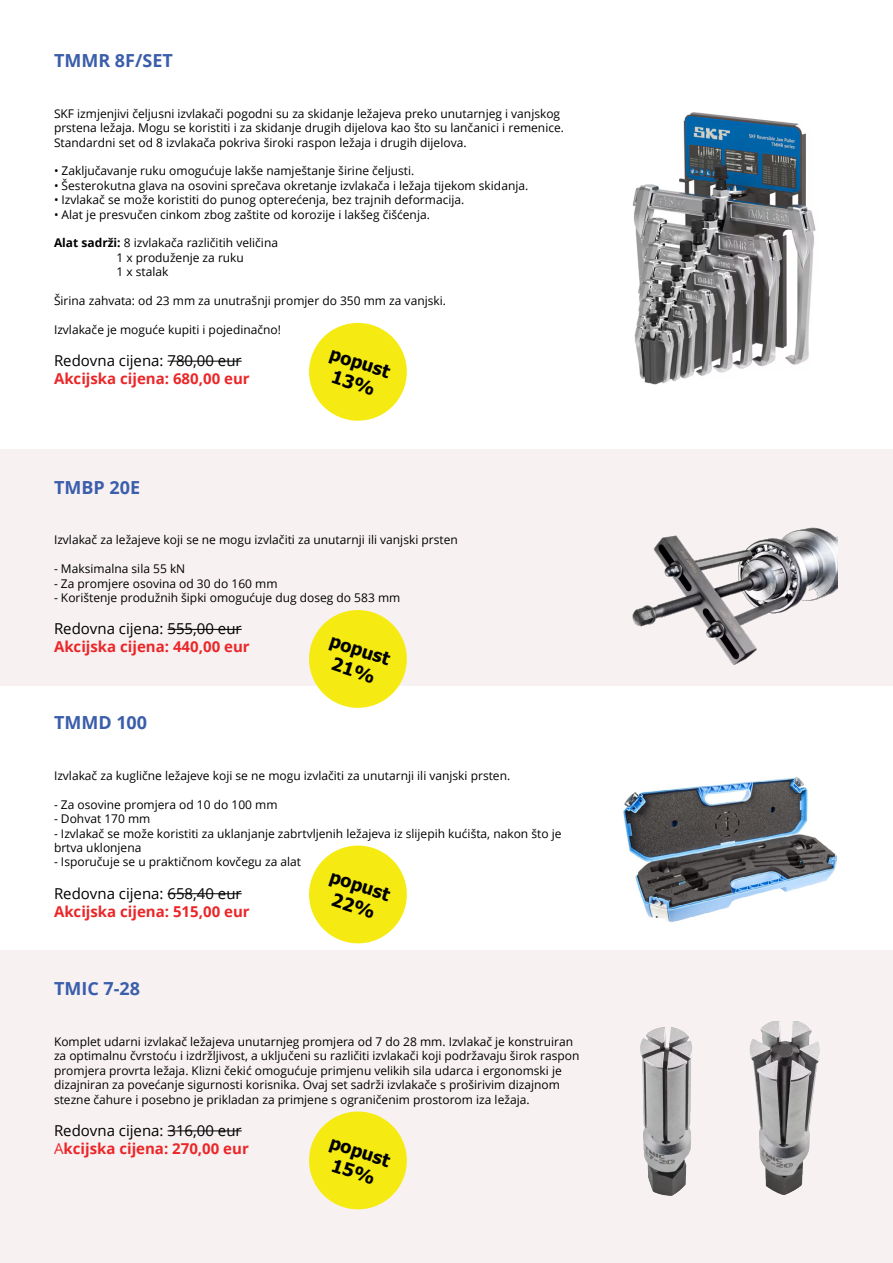
<style>
.page{position:relative;width:893px;height:1263px;background:#fff}
.page>*{position:absolute;margin:0;border:0;box-sizing:border-box;transform-origin:0 0}
.t1{font:700 18px/21.6px "Tahoma";color:#000;text-align:center}
.t2{font:700 18px "Open Sans";color:#3b5eab}
.t3{font:15px/18px "Open Sans";color:#000}
.t4{font:700 15px "Open Sans";color:#eb2628}
.t5{font:12px/14.4px "Open Sans";color:#000}
.s1{font-weight:700}
.s2{color:#eb2628}
.s3{font-weight:700;color:#eb2628}
</style>
<div class="page">
<div style="left:0;top:951px;width:893px;height:312px;background:#f7f1f2"></div>
<div style="left:0;top:450px;width:893px;height:236px;background:#f7f1f2"></div>
<hr style="left:167px;top:361px;width:75px;height:1px;background:#000">
<img style="left:632px;top:112px;width:184px;height:273px">
<svg style="left:309px;top:322px;width:98px;height:99px"></svg>
<hr style="left:167px;top:629px;width:75px;height:1px;background:#000">
<img style="left:632px;top:527px;width:205px;height:138px">
<svg style="left:309px;top:610px;width:98px;height:98px"></svg>
<hr style="left:167px;top:893px;width:75px;height:1px;background:#000">
<img style="left:623px;top:776px;width:214px;height:147px">
<svg style="left:309px;top:845px;width:98px;height:99px"></svg>
<hr style="left:167px;top:1130px;width:75px;height:1px;background:#000">
<img style="left:640px;top:1022px;width:180px;height:174px">
<svg style="left:309px;top:1111px;width:98px;height:99px"></svg>
<h1 class="t2" style="left:54px;top:48px;width:120px">TMMR 8F/SET</h1>
<p class="t5" style="left:54px;top:106px;width:511px">SKF izmjenjivi čeljusni izvlakači pogodni su za skidanje ležajeva preko unutarnjeg i vanjskog prstena ležaja. Mogu se koristiti i za skidanje drugih dijelova kao što su lančanici i remenice.<br>Standardni set od 8 izvlakača pokriva široki raspon ležaja i drugih dijelova.</p>
<p class="t5" style="left:54px;top:163px;width:362px">• Zaključavanje ruku omogućuje lakše namještanje širine čeljusti.</p>
<p class="t5" style="left:54px;top:178px;width:476px">• Šesterokutna glava na osovini sprečava okretanje izvlakača i ležaja tijekom skidanja.</p>
<p class="t5" style="left:54px;top:192px;width:412px">• Izvlakač se može koristiti do punog opterećenja, bez trajnih deformacija.</p>
<p class="t5" style="left:54px;top:207px;width:377px">• Alat je presvučen cinkom zbog zaštite od korozije i lakšeg čišćenja.</p>
<p class="t5" style="left:116px;top:235px;width:163px;text-indent:-62px"><span class="s1">Alat sadrži:</span> 8 izvlakača različitih veličina<br>1 x produženje za ruku<br>1 x stalak</p>
<p class="t5" style="left:54px;top:293px;width:393px">Širina zahvata: od 23 mm za unutrašnji promjer do 350 mm za vanjski.</p>
<p class="t5" style="left:54px;top:322px;width:228px">Izvlakače je moguće kupiti i pojedinačno!</p>
<p class="t3" style="left:54px;top:351px;width:189px">Redovna cijena: 780,00 eur</p>
<p class="t4" style="left:54px;top:368px;width:197px">Akcijska cijena: 680,00 eur</p>
<h1 class="t1" style="left:334px;top:343px;width:64px;rotate:18deg">popust<br>13%</h1>
<h1 class="t2" style="left:54px;top:475px;width:88px">TMBP 20E</h1>
<p class="t5" style="left:54px;top:532px;width:405px">Izvlakač za ležajeve koji se ne mogu izvlačiti za unutarnji ili vanjski prsten</p>
<p class="t5" style="left:54px;top:561px;width:133px">- Maksimalna sila 55 kN</p>
<p class="t5" style="left:54px;top:576px;width:225px">- Za promjere osovina od 30 do 160 mm</p>
<p class="t5" style="left:54px;top:590px;width:348px">- Korištenje produžnih šipki omogućuje dug doseg do 583 mm</p>
<p class="t3" style="left:54px;top:619px;width:189px">Redovna cijena: 555,00 eur</p>
<p class="t4" style="left:54px;top:636px;width:197px">Akcijska cijena: 440,00 eur</p>
<h1 class="t1" style="left:334px;top:630px;width:64px;rotate:18deg">popust<br>21%</h1>
<h1 class="t2" style="left:54px;top:710px;width:95px">TMMD 100</h1>
<p class="t5" style="left:54px;top:768px;width:458px">Izvlakač za kuglične ležajeve koji se ne mogu izvlačiti za unutarnji ili vanjski prsten.</p>
<p class="t5" style="left:54px;top:797px;width:225px">- Za osovine promjera od 10 do 100 mm</p>
<p class="t5" style="left:54px;top:811px;width:98px">- Dohvat 170 mm</p>
<p class="t5" style="left:54px;top:826px;width:509px">- Izvlakač se može koristiti za uklanjanje zabrtvljenih ležajeva iz slijepih kućišta, nakon što je brtva uklonjena</p>
<p class="t5" style="left:54px;top:854px;width:249px">- Isporučuje se u praktičnom kovčegu za alat</p>
<p class="t3" style="left:54px;top:884px;width:189px">Redovna cijena: 658,40 eur</p>
<p class="t4" style="left:54px;top:901px;width:197px">Akcijska cijena: 515,00 eur</p>
<h1 class="t1" style="left:334px;top:866px;width:64px;rotate:18deg">popust<br>22%</h1>
<h1 class="t2" style="left:54px;top:976px;width:88px">TMIC 7-28</h1>
<p class="t5" style="left:54px;top:1034px;width:527px">Komplet udarni izvlakač ležajeva unutarnjeg promjera od 7 do 28 mm. Izvlakač je konstruiran za optimalnu čvrstoću i izdržljivost, a uključeni su različiti izvlakači koji podržavaju širok raspon promjera provrta ležaja. Klizni čekić omogućuje primjenu velikih sila udarca i ergonomski je dizajniran za povećanje sigurnosti korisnika. Ovaj set sadrži izvlakače s proširivim dizajnom stezne čahure i posebno je prikladan za primjene s ograničenim prostorom iza ležaja.</p>
<p class="t3" style="left:54px;top:1121px;width:196px">Redovna cijena: 316,00 eur<br><span class="s2">A</span><span class="s3">kcijska cijena: 270,00 eur</span></p>
<h1 class="t1" style="left:334px;top:1132px;width:64px;rotate:18deg">popust<br>15%</h1>
</div>
